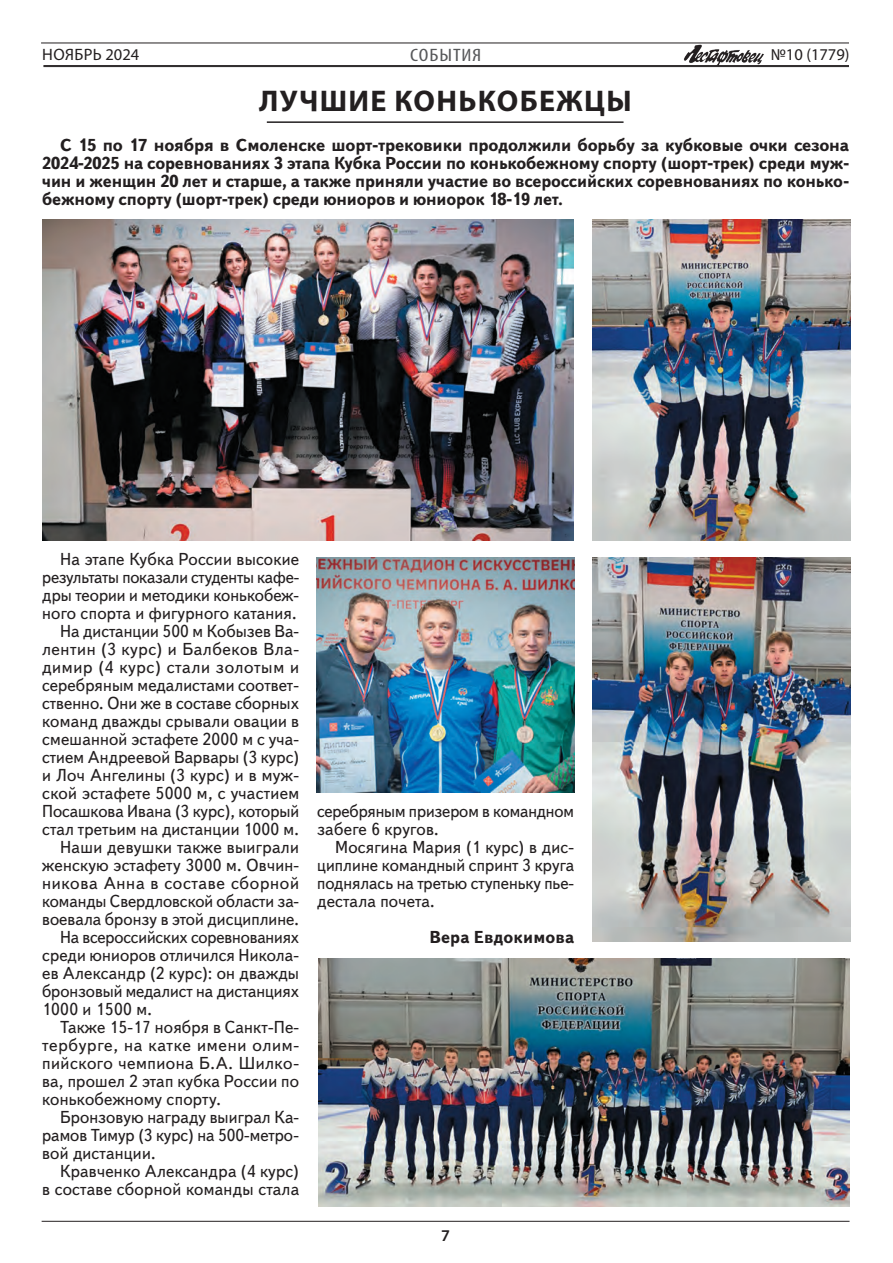
<style>
.page{position:relative;width:893px;height:1263px;background:#fff}
.page>*{position:absolute;margin:0;border:0;box-sizing:border-box;transform-origin:0 0}
.t1{font:700 30px "Myriad Pro";letter-spacing:.045em;color:#231f20}
.t2{font:condensed 18px "Myriad Pro";letter-spacing:.045em;color:#57585a;scale:1.2 1}
.t3{font:17.25px/18px "Text";letter-spacing:.005em;color:#231f20;text-align:justify}
.t4{font:700 17.25px/18px "Text";letter-spacing:-.01em;color:#231f20;text-align:justify}
.t5{font:17.25px/18px "Text";letter-spacing:.005em;color:#231f20;scale:.96 1}
.t6{font:17.25px "Text";letter-spacing:.03em;color:#231f20}
.t7{font:17.25px "Text";letter-spacing:.04em;color:#231f20}
.t8{font:17.25px "Text";letter-spacing:.045em;color:#231f20}
.t9{font:700 17.25px "Text";letter-spacing:.01em;color:#231f20}
.t10{font:16.5px "Myriad Pro";letter-spacing:.02em;color:#231f20}
.t11{font:16.5px "Myriad Pro";color:#231f20}
.t12{font:600 16.5px "Myriad Pro";color:#231f20}
</style>
<div class="page">
<img style="left:683px;top:44px;width:81px;height:21px">
<hr style="left:43px;top:65px;width:806px;height:1px;background:#231f20">
<hr style="left:43px;top:66px;width:806px;height:1px;background:#231f20">
<hr style="left:41px;top:43px;width:808px;height:1px;background:#231f20">
<hr style="left:42px;top:1221px;width:807px;height:1px;background:#231f20">
<hr style="left:267px;top:121px;width:356px;height:2px;background:#231f20">
<img style="left:593px;top:219px;width:258px;height:321px">
<img style="left:316px;top:557px;width:258px;height:235px">
<img style="left:592px;top:557px;width:258px;height:385px">
<img style="left:42px;top:219px;width:531px;height:321px">
<img style="left:318px;top:958px;width:532px;height:249px">
<p class="t10" style="left:42px;top:44px;width:99px">НОЯБРЬ 2024</p>
<p class="t11" style="left:771px;top:44px;width:80px">№10 (1779)</p>
<p class="t2" style="left:410px;top:44px;width:61px">СОБЫТИЯ</p>
<h1 class="t1" style="left:259px;top:82px;width:374px">ЛУЧШИЕ КОНЬКОБЕЖЦЫ</h1>
<p class="t4" style="left:42px;top:137px;width:808px;text-indent:18px">С 15 по 17 ноября в Смоленске шорт-трековики продолжили борьбу за кубковые очки сезона 2024-2025 на соревнованиях 3 этапа Кубка России по конькобежному спорту (шорт-трек) среди муж&shy;чин и женщин 20 лет и старше, а также приняли участие во всероссийских соревнованиях по конько&shy;бежному спорту (шорт-трек) среди юниоров и юниорок 18-19 лет.</p>
<p class="t3" style="left:60px;top:551px;width:241px">На этапе Кубка России высокие</p>
<p class="t5" style="left:42px;top:569px;width:269px">результаты показали студенты кафе-</p>
<p class="t3" style="left:42px;top:587px;width:258px">дры теории и методики конькобеж-</p>
<p class="t3" style="left:42px;top:605px;width:256px">ного спорта и фигурного катания.</p>
<p class="t3" style="left:60px;top:623px;width:240px">На дистанции 500 м Кобызев Ва-</p>
<p class="t6" style="left:42px;top:639px;width:258px">лентин (3 курс) и Балбеков Вла-</p>
<p class="t7" style="left:42px;top:657px;width:258px">димир (4 курс) стали золотым и</p>
<p class="t3" style="left:42px;top:677px;width:258px">серебряным медалистами соответ-</p>
<p class="t3" style="left:42px;top:695px;width:258px">ственно. Они же в составе сборных</p>
<p class="t3" style="left:42px;top:713px;width:258px">команд дважды срывали овации в</p>
<p class="t3" style="left:42px;top:731px;width:258px">смешанной эстафете 2000 м с уча-</p>
<p class="t3" style="left:42px;top:749px;width:258px">стием Андреевой Варвары (3 курс)</p>
<p class="t3" style="left:42px;top:767px;width:258px">и Лоч Ангелины (3 курс) и в муж-</p>
<p class="t3" style="left:42px;top:785px;width:259px">ской эстафете 5000 м, с участием</p>
<p class="t3" style="left:42px;top:803px;width:259px">Посашкова Ивана (3 курс), который</p>
<p class="t3" style="left:42px;top:821px;width:258px">стал третьим на дистанции 1000 м.</p>
<p class="t3" style="left:60px;top:839px;width:240px">Наши девушки также выиграли</p>
<p class="t3" style="left:42px;top:857px;width:258px">женскую эстафету 3000 м. Овчин-</p>
<p class="t7" style="left:42px;top:873px;width:258px">никова Анна в составе сборной</p>
<p class="t3" style="left:42px;top:893px;width:258px">команды Свердловской области за-</p>
<p class="t3" style="left:42px;top:911px;width:259px">воевала бронзу в этой дисциплине.</p>
<p class="t5" style="left:60px;top:929px;width:250px">На всероссийских соревнованиях</p>
<p class="t3" style="left:42px;top:947px;width:258px">среди юниоров отличился Никола-</p>
<p class="t3" style="left:42px;top:965px;width:258px">ев Александр (2 курс): он дважды</p>
<p class="t3" style="left:42px;top:983px;width:258px">бронзовый медалист на дистанциях</p>
<p class="t3" style="left:42px;top:1001px;width:111px">1000 и 1500 м.</p>
<p class="t3" style="left:60px;top:1019px;width:241px">Также 15-17 ноября в Санкт-Пе-</p>
<p class="t8" style="left:42px;top:1035px;width:258px">тербурге, на катке имени олим-</p>
<p class="t6" style="left:42px;top:1053px;width:258px">пийского чемпиона Б.А. Шилко-</p>
<p class="t3" style="left:42px;top:1073px;width:258px">ва, прошел 2 этап кубка России по</p>
<p class="t3" style="left:42px;top:1091px;width:180px">конькобежному спорту.</p>
<p class="t3" style="left:60px;top:1109px;width:241px">Бронзовую награду выиграл Ка-</p>
<p class="t3" style="left:42px;top:1127px;width:258px">рамов Тимур (3 курс) на 500-метро-</p>
<p class="t3" style="left:42px;top:1145px;width:115px">вой дистанции.</p>
<p class="t3" style="left:60px;top:1163px;width:240px">Кравченко Александра (4 курс)</p>
<p class="t3" style="left:42px;top:1181px;width:259px">в составе сборной команды стала</p>
<p class="t5" style="left:317px;top:803px;width:269px">серебряным призером в командном забеге 6 кругов.</p>
<p class="t3" style="left:317px;top:839px;width:259px;text-indent:18px">Мосягина Мария (1 курс) в дис&shy;циплине командный спринт 3 круга поднялась на третью ступеньку пье&shy;дестала почета.</p>
<p class="t9" style="left:429px;top:927px;width:146px">Вера Евдокимова</p>
<p class="t12" style="left:441px;top:1225px;width:10px">7</p>
</div>
